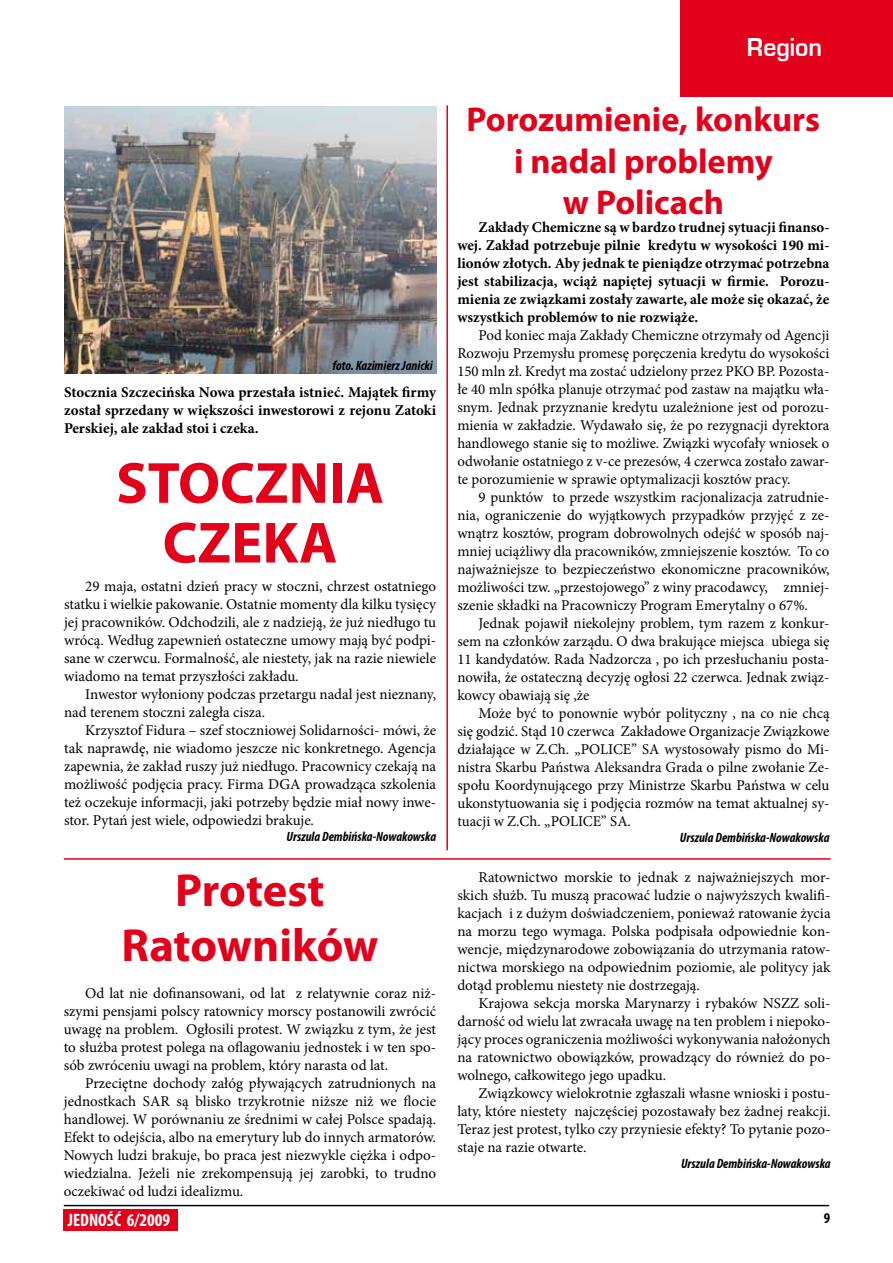
<style>
.page{position:relative;width:893px;height:1263px;background:#fff}
.page>*{position:absolute;margin:0;border:0;box-sizing:border-box;transform-origin:0 0}
.t1{font:700 58.5px/59.7px "Myriad Pro";color:#e2001a;text-align:center}
.t2{font:700 46.5px/55.8px "Myriad Pro";letter-spacing:-.005em;color:#e2001a;text-align:center}
.t3{font:700 34.5px/41.4px "Myriad Pro";color:#e2001a;text-align:center}
.t4{font:700 24px "Euromode";color:#fff;scale:.95 1}
.t5{font:700 condensed 18px "Myriad Pro";color:#fff}
.t6{font:15px/18px "Minion Pro";color:#000;text-align:justify}
.t7{font:700 15px/18px "Minion Pro";color:#000;text-align:justify}
.t8{font:700 condensed 15px "Myriad Pro";color:#000}
.t9{font:italic 700 condensed 13.5px "Myriad Pro";color:#000}
</style>
<div class="page">
<div style="left:680px;top:0;width:213px;height:96px;background:#e2001a"></div>
<div style="left:64px;top:1209px;width:114px;height:21px;background:#e2001a"></div>
<hr style="left:64px;top:1205px;width:765px;height:1px;background:#000">
<img style="left:64px;top:106px;width:372px;height:268px">
<hr style="left:64px;top:858px;width:767px;height:2px;background:#e2001a">
<hr style="left:446px;top:105px;width:2px;height:745px;background:#e2001a">
<p class="t9" style="left:333px;top:357px;width:102px">foto. Kazimierz Janicki</p>
<p class="t7" style="left:64px;top:383px;width:374px">Stocznia Szczecińska Nowa przestała istnieć. Majątek firmy został sprzedany w większości inwestorowi z rejonu Zatoki Perskiej, ale zakład stoi i czeka.</p>
<h1 class="t1" style="left:116px;top:451px;width:269px">STOCZNIA<br>CZEKA</h1>
<p class="t6" style="left:64px;top:577px;width:374px;text-indent:21px">29 maja, ostatni dzień pracy w stoczni, chrzest ostatniego statku i wielkie pakowanie. Ostatnie momenty dla kilku tysięcy jej pracowników. Odchodzili, ale z nadzieją, że już niedługo tu wrócą. Według zapewnień ostateczne umowy mają być podpi&shy;sane w czerwcu. Formalność, ale niestety, jak na razie niewiele wiadomo na temat przyszłości zakładu.</p>
<p class="t6" style="left:64px;top:685px;width:374px;text-indent:21px">Inwestor wyłoniony podczas przetargu nadal jest nieznany, nad terenem stoczni zaległa cisza.</p>
<p class="t6" style="left:64px;top:721px;width:374px;text-indent:21px">Krzysztof Fidura – szef stoczniowej Solidarności- mówi, że tak naprawdę, nie wiadomo jeszcze nic konkretnego. Agencja zapewnia, że zakład ruszy już niedługo. Pracownicy czekają na możliwość podjęcia pracy. Firma DGA prowadząca szkolenia też oczekuje informacji, jaki potrzeby będzie miał nowy inwe&shy;stor. Pytań jest wiele, odpowiedzi brakuje.</p>
<p class="t9" style="left:287px;top:828px;width:151px">Urszula Dembińska-Nowakowska</p>
<h2 class="t2" style="left:121px;top:860px;width:258px">Protest<br>Ratowników</h2>
<p class="t6" style="left:64px;top:984px;width:374px;text-indent:21px">Od lat nie dofinansowani, od lat z relatywnie coraz niż&shy;szymi pensjami polscy ratownicy morscy postanowili zwrócić uwagę na problem. Ogłosili protest. W związku z tym, że jest to służba protest polega na oflagowaniu jednostek i w ten spo&shy;sób zwróceniu uwagi na problem, który narasta od lat.</p>
<p class="t6" style="left:64px;top:1074px;width:374px;text-indent:21px">Przeciętne dochody załóg pływających zatrudnionych na jednostkach SAR są blisko trzykrotnie niższe niż we flocie handlowej. W porównaniu ze średnimi w całej Polsce spadają.<br>Efekt to odejścia, albo na emerytury lub do innych armatorów.<br>Nowych ludzi brakuje, bo praca jest niezwykle ciężka i odpo&shy;wiedzialna. Jeżeli nie zrekompensują jej zarobki, to trudno oczekiwać od ludzi idealizmu.</p>
<h3 class="t4" style="left:747px;top:32px;width:81px">Region</h3>
<h3 class="t3" style="left:467px;top:98px;width:355px">Porozumienie, konkurs i nadal problemy<br>w Policach</h3>
<p class="t7" style="left:457px;top:218px;width:374px;text-indent:21px">Zakłady Chemiczne są w bardzo trudnej sytuacji finanso&shy;wej. Zakład potrzebuje pilnie kredytu w wysokości 190 mi&shy;lionów złotych. Aby jednak te pieniądze otrzymać potrzebna jest stabilizacja, wciąż napiętej sytuacji w firmie. Porozu&shy;mienia ze związkami zostały zawarte, ale może się okazać, że wszystkich problemów to nie rozwiąże.</p>
<p class="t6" style="left:457px;top:326px;width:374px;text-indent:21px">Pod koniec maja Zakłady Chemiczne otrzymały od Agencji Rozwoju Przemysłu promesę poręczenia kredytu do wysokości 150 mln zł. Kredyt ma zostać udzielony przez PKO BP. Pozosta&shy;łe 40 mln spółka planuje otrzymać pod zastaw na majątku wła&shy;snym. Jednak przyznanie kredytu uzależnione jest od porozu&shy;mienia w zakładzie. Wydawało się, że po rezygnacji dyrektora handlowego stanie się to możliwe. Związki wycofały wniosek o odwołanie ostatniego z v-ce prezesów, 4 czerwca zostało zawar&shy;te porozumienie w sprawie optymalizacji kosztów pracy.</p>
<p class="t6" style="left:457px;top:488px;width:374px;text-indent:21px">9 punktów to przede wszystkim racjonalizacja zatrudnie&shy;nia, ograniczenie do wyjątkowych przypadków przyjęć z ze&shy;wnątrz kosztów, program dobrowolnych odejść w sposób naj&shy;mniej uciążliwy dla pracowników, zmniejszenie kosztów. To co najważniejsze to bezpieczeństwo ekonomiczne pracowników, możliwości tzw. „przestojowego” z winy pracodawcy, zmniej&shy;szenie składki na Pracowniczy Program Emerytalny o 67%.</p>
<p class="t6" style="left:457px;top:614px;width:374px;text-indent:21px">Jednak pojawił niekolejny problem, tym razem z konkur&shy;sem na członków zarządu. O dwa brakujące miejsca ubiega się 11 kandydatów. Rada Nadzorcza , po ich przesłuchaniu posta&shy;nowiła, że ostateczną decyzję ogłosi 22 czerwca. Jednak związ&shy;kowcy obawiają się ,że</p>
<p class="t6" style="left:457px;top:704px;width:374px;text-indent:21px">Może być to ponownie wybór polityczny , na co nie chcą się godzić. Stąd 10 czerwca Zakładowe Organizacje Związkowe działające w Z.Ch. „POLICE” SA wystosowały pismo do Mi&shy;nistra Skarbu Państwa Aleksandra Grada o pilne zwołanie Ze&shy;społu Koordynującego przy Ministrze Skarbu Państwa w celu ukonstytuowania się i podjęcia rozmów na temat aktualnej sy&shy;tuacji w Z.Ch. „POLICE” SA.</p>
<p class="t9" style="left:680px;top:829px;width:151px">Urszula Dembińska-Nowakowska</p>
<p class="t6" style="left:457px;top:868px;width:375px;text-indent:21px">Ratownictwo morskie to jednak z najważniejszych mor&shy;skich służb. Tu muszą pracować ludzie o najwyższych kwalifi&shy;kacjach i z dużym doświadczeniem, ponieważ ratowanie życia na morzu tego wymaga. Polska podpisała odpowiednie kon&shy;wencje, międzynarodowe zobowiązania do utrzymania ratow&shy;nictwa morskiego na odpowiednim poziomie, ale politycy jak dotąd problemu niestety nie dostrzegają.</p>
<p class="t6" style="left:457px;top:994px;width:375px;text-indent:21px">Krajowa sekcja morska Marynarzy i rybaków NSZZ soli&shy;darność od wielu lat zwracała uwagę na ten problem i niepoko&shy;jący proces ograniczenia możliwości wykonywania nałożonych na ratownictwo obowiązków, prowadzący do również do po&shy;wolnego, całkowitego jego upadku.</p>
<p class="t6" style="left:457px;top:1084px;width:375px;text-indent:21px">Związkowcy wielokrotnie zgłaszali własne wnioski i postu&shy;laty, które niestety najczęściej pozostawały bez żadnej reakcji.<br>Teraz jest protest, tylko czy przyniesie efekty? To pytanie pozo&shy;staje na razie otwarte.</p>
<p class="t9" style="left:681px;top:1155px;width:151px">Urszula Dembińska-Nowakowska</p>
<p class="t5" style="left:68px;top:1208px;width:104px">JEDNOŚĆ 6/2009</p>
<p class="t8" style="left:824px;top:1209px;width:8px">9</p>
</div>
